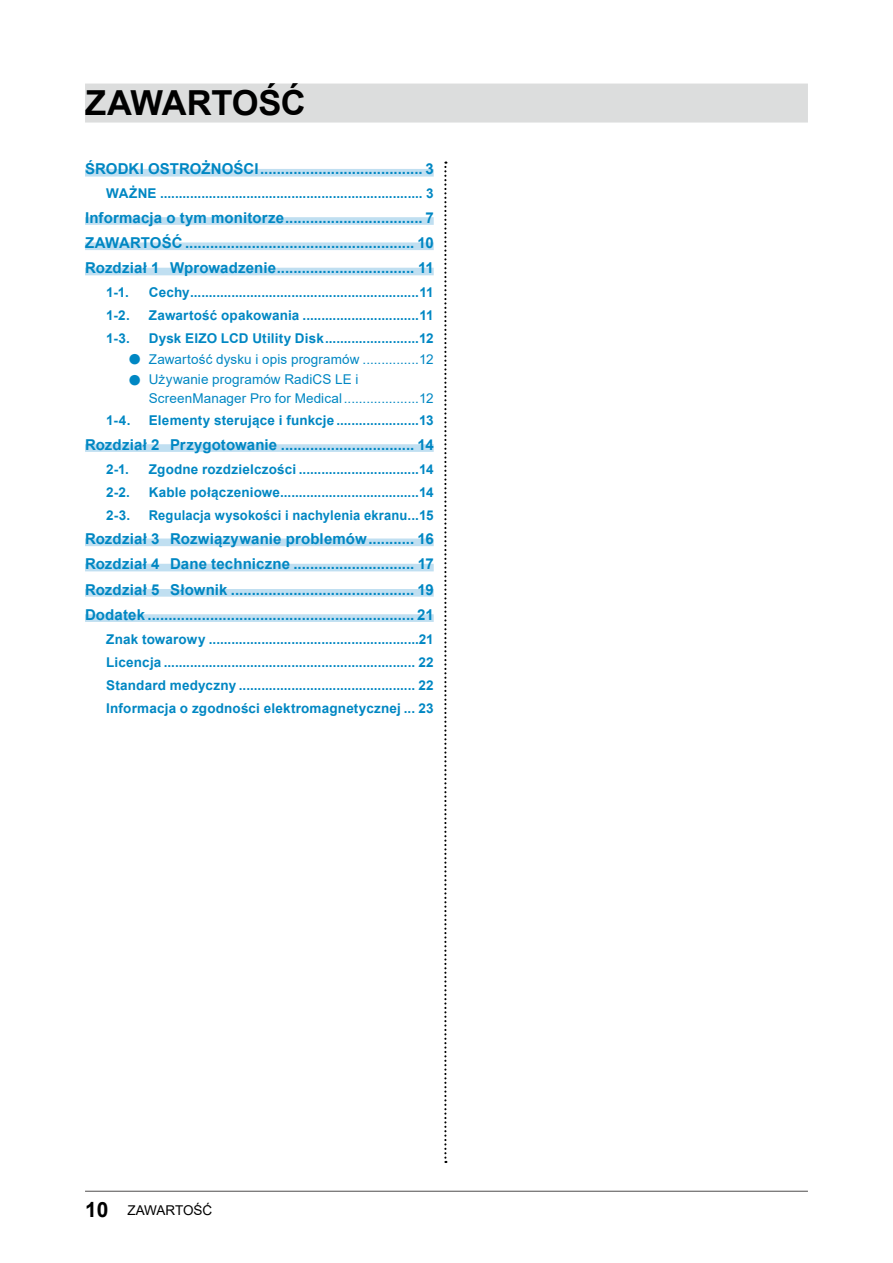
<style>
.page{position:relative;width:893px;height:1263px;background:#fff}
.page>*{position:absolute;margin:0;border:0;box-sizing:border-box;transform-origin:0 0}
.t1{font:700 34.5px "Arial";letter-spacing:-.01em;color:#000}
.t2{font:700 15px/25.2px "Arial";letter-spacing:.01em;color:#0087c3;text-align:justify}
.t3{font:700 13.5px/23px "Arial";letter-spacing:.015em;color:#0087c3;text-align:justify}
.t4{font:13.5px/18.8px "Arial";letter-spacing:.005em;color:#0087c3}
.t5{font:700 13.5px "Arial";letter-spacing:.015em;color:#0087c3;scale:.96 1}
.t6{font:13.5px "Arial";letter-spacing:-.01em;color:#000}
.s1{font-weight:700;font-size:24.3px}
.s2{font-weight:700;font-size:21px}
</style>
<div class="page">
<hr style="left:85px;top:1191px;width:723px;height:1px;background:#595757">
<svg style="left:444px;top:162px;width:2px;height:1001px"></svg>
<div style="left:85px;top:84px;width:723px;height:39px;background:#dcdddd"></div>
<div style="left:85px;top:169px;width:349px;height:8px;background:#c0dff1"></div>
<div style="left:85px;top:217px;width:349px;height:8px;background:#c0dff1"></div>
<div style="left:85px;top:242px;width:349px;height:8px;background:#c0dff1"></div>
<div style="left:85px;top:268px;width:349px;height:7px;background:#c0dff1"></div>
<div style="left:85px;top:444px;width:349px;height:8px;background:#c0dff1"></div>
<div style="left:85px;top:538px;width:349px;height:8px;background:#c0dff1"></div>
<div style="left:85px;top:564px;width:349px;height:7px;background:#c0dff1"></div>
<div style="left:85px;top:589px;width:349px;height:8px;background:#c0dff1"></div>
<div style="left:85px;top:614px;width:349px;height:8px;background:#c0dff1"></div>
<h1 class="t1" style="left:85px;top:78px;width:222px">ZAWARTOŚĆ</h1>
<p class="t2" style="left:85px;top:157px;width:350px">ŚRODKI OSTROŻNOŚCI....................................... 3</p>
<p class="t3" style="left:106px;top:182px;width:329px">WAŻNE ...................................................................... 3</p>
<p class="t2" style="left:85px;top:205px;width:350px">Informacja o tym monitorze................................. 7<br>ZAWARTOŚĆ ....................................................... 10<br>Rozdział 1 Wprowadzenie................................. 11</p>
<p class="t3" style="left:106px;top:281px;width:24px">1-1.</p>
<p class="t3" style="left:149px;top:281px;width:286px">Cechy.............................................................11</p>
<p class="t3" style="left:106px;top:304px;width:25px">1-2.</p>
<p class="t3" style="left:149px;top:304px;width:286px">Zawartość opakowania ...............................11</p>
<p class="t3" style="left:106px;top:327px;width:25px">1-3.</p>
<p class="t3" style="left:149px;top:327px;width:286px">Dysk EIZO LCD Utility Disk.........................12</p>
<p class="t4" style="left:128px;top:350px;width:308px"><span class="s1">●</span> Zawartość dysku i opis programów ...............12</p>
<p class="t4" style="left:149px;top:370px;width:286px;text-indent:-21px"><span class="s1">●</span> Używanie programów RadiCS LE i<br>ScreenManager Pro for Medical....................12</p>
<p class="t3" style="left:106px;top:409px;width:26px">1-4.</p>
<p class="t3" style="left:149px;top:409px;width:286px">Elementy sterujące i funkcje ......................13</p>
<p class="t2" style="left:85px;top:432px;width:350px">Rozdział 2 Przygotowanie ................................ 14</p>
<p class="t3" style="left:106px;top:458px;width:24px">2-1.</p>
<p class="t3" style="left:149px;top:458px;width:286px">Zgodne rozdzielczości ................................14</p>
<p class="t3" style="left:106px;top:481px;width:25px">2-2.</p>
<p class="t3" style="left:149px;top:481px;width:286px">Kable połączeniowe.....................................14</p>
<p class="t3" style="left:106px;top:504px;width:25px">2-3.</p>
<p class="t5" style="left:149px;top:505px;width:298px">Regulacja wysokości i nachylenia ekranu...15</p>
<p class="t2" style="left:85px;top:526px;width:350px">Rozdział 3 Rozwiązywanie problemów........... 16<br>Rozdział 4 Dane techniczne ............................. 17<br>Rozdział 5 Słownik ............................................ 19<br>Dodatek ................................................................ 21</p>
<p class="t3" style="left:106px;top:628px;width:329px">Znak towarowy ........................................................21<br>Licencja ................................................................... 22<br>Standard medyczny ............................................... 22<br>Informacja o zgodności elektromagnetycznej ... 23</p>
<p class="t6" style="left:85px;top:1201px;width:129px"><span class="s2">10</span> ZAWARTOŚĆ</p>
</div>
